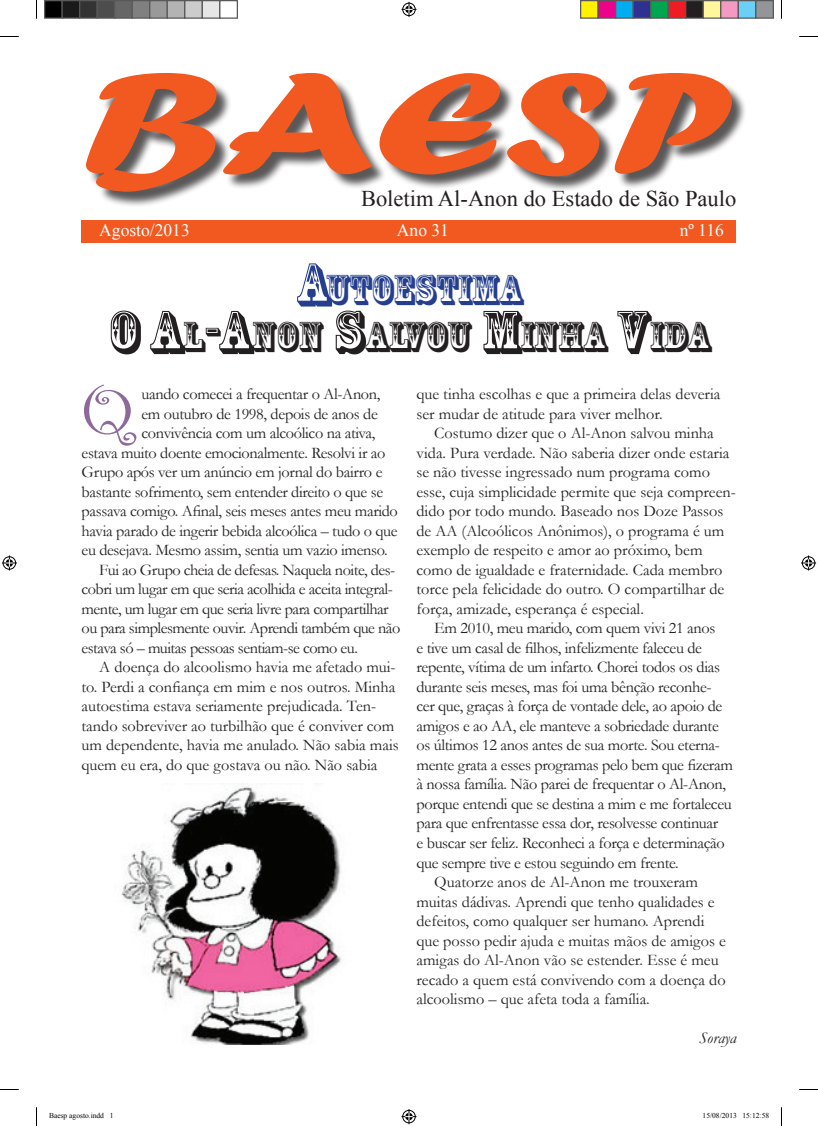
<style>
.page{position:relative;width:818px;height:1126px;background:#fff}
.page>*{position:absolute;margin:0;border:0;box-sizing:border-box;transform-origin:0 0}
.t1{font:150px "Forte";color:#f15921;scale:1.4 1}
.t2{font:72.5px "Curlz";color:#8d6a9b}
.t3{font:40.25px/47.5px "Rosewood Std";color:#231f20;text-align:center}
.t4{font:22.5px "Times New Roman";color:#231f20}
.t5{font:17.5px "Times New Roman";color:#fff}
.t6{font:16.25px "Garamond";letter-spacing:-.02em;color:#231f20}
.t7{font:16.25px/19.5px "Garamond";color:#231f20}
.t8{font:italic 16.25px "Garamond";color:#231f20}
.t9{font:7.5px "Times New Roman";color:#000}
.s1{font-size:57.5px;color:#253f8e}
.s2{color:#253f8e}
.s3{font-size:57.5px}
</style>
<div class="page">
<div style="left:87px;top:74px;width:659px;height:133px;background:#231f20;opacity:.75"></div>
<img style="left:121px;top:783px;width:220px;height:261px">
<div style="left:81px;top:220px;width:655px;height:23px;background:#f15921"></div>
<svg style="left:0;top:36px;width:19px;height:1px"></svg>
<svg style="left:799px;top:36px;width:18px;height:1px"></svg>
<svg style="left:0;top:1089px;width:19px;height:1px"></svg>
<svg style="left:799px;top:1089px;width:18px;height:1px"></svg>
<svg style="left:36px;top:0;width:1px;height:19px"></svg>
<svg style="left:36px;top:1107px;width:1px;height:18px"></svg>
<svg style="left:401px;top:2px;width:15px;height:15px"></svg>
<svg style="left:401px;top:1109px;width:15px;height:14px"></svg>
<svg style="left:2px;top:555px;width:15px;height:15px"></svg>
<svg style="left:801px;top:555px;width:14px;height:15px"></svg>
<div style="left:45px;top:1px;width:17px;height:17px;background:#000"></div>
<div style="left:44px;top:0;width:19px;height:19px;border:1px solid #595959"></div>
<div style="left:62px;top:1px;width:18px;height:17px;background:#1a1a1a"></div>
<div style="left:61px;top:0;width:19px;height:19px;border:1px solid #595959"></div>
<div style="left:80px;top:1px;width:17px;height:17px;background:#333"></div>
<div style="left:79px;top:0;width:19px;height:19px;border:1px solid #595959"></div>
<div style="left:97px;top:1px;width:18px;height:17px;background:#4d4d4d"></div>
<div style="left:96px;top:0;width:19px;height:19px;border:1px solid #595959"></div>
<div style="left:115px;top:1px;width:17px;height:17px;background:#666"></div>
<div style="left:114px;top:0;width:19px;height:19px;border:1px solid #595959"></div>
<div style="left:132px;top:1px;width:18px;height:17px;background:#808080"></div>
<div style="left:131px;top:0;width:19px;height:19px;border:1px solid #595959"></div>
<div style="left:150px;top:1px;width:17px;height:17px;background:#999"></div>
<div style="left:149px;top:0;width:19px;height:19px;border:1px solid #595959"></div>
<div style="left:167px;top:1px;width:18px;height:17px;background:#b3b3b3"></div>
<div style="left:166px;top:0;width:19px;height:19px;border:1px solid #595959"></div>
<div style="left:185px;top:1px;width:17px;height:17px;background:#ccc"></div>
<div style="left:184px;top:0;width:19px;height:19px;border:1px solid #595959"></div>
<div style="left:202px;top:1px;width:18px;height:17px;background:#e6e6e6"></div>
<div style="left:201px;top:0;width:19px;height:19px;border:1px solid #595959"></div>
<div style="left:219px;top:0;width:19px;height:19px;border:1px solid #595959"></div>
<div style="left:580px;top:1px;width:17px;height:17px;background:#fff101"></div>
<div style="left:579px;top:0;width:19px;height:19px;border:1px solid #595959"></div>
<div style="left:597px;top:1px;width:18px;height:17px;background:#ed028c"></div>
<div style="left:597px;top:0;width:19px;height:19px;border:1px solid #595959"></div>
<div style="left:615px;top:1px;width:17px;height:17px;background:#00aeef"></div>
<div style="left:614px;top:0;width:19px;height:19px;border:1px solid #595959"></div>
<div style="left:632px;top:1px;width:18px;height:17px;background:#2e3092"></div>
<div style="left:632px;top:0;width:19px;height:19px;border:1px solid #595959"></div>
<div style="left:650px;top:1px;width:17px;height:17px;background:#00a54f"></div>
<div style="left:649px;top:0;width:19px;height:19px;border:1px solid #595959"></div>
<div style="left:667px;top:1px;width:18px;height:17px;background:#ee1d23"></div>
<div style="left:667px;top:0;width:19px;height:19px;border:1px solid #595959"></div>
<div style="left:685px;top:1px;width:17px;height:17px;background:#231f20"></div>
<div style="left:684px;top:0;width:19px;height:19px;border:1px solid #595959"></div>
<div style="left:702px;top:1px;width:18px;height:17px;background:#fff79a"></div>
<div style="left:702px;top:0;width:19px;height:19px;border:1px solid #595959"></div>
<div style="left:720px;top:1px;width:17px;height:17px;background:#f499c2"></div>
<div style="left:719px;top:0;width:19px;height:19px;border:1px solid #595959"></div>
<div style="left:737px;top:1px;width:18px;height:17px;background:#6bcff6"></div>
<div style="left:737px;top:0;width:19px;height:19px;border:1px solid #595959"></div>
<div style="left:755px;top:1px;width:17px;height:17px;background:#939598"></div>
<div style="left:754px;top:0;width:19px;height:19px;border:1px solid #595959"></div>
<h1 class="t1" style="left:81px;top:36px;width:467px">BAESP</h1>
<h3 class="t4" style="left:361px;top:184px;width:376px">Boletim Al-Anon do Estado de São Paulo</h3>
<p class="t5" style="left:99px;top:218px;width:92px">Agosto/2013</p>
<p class="t5" style="left:396px;top:218px;width:54px">Ano 31</p>
<p class="t5" style="left:679px;top:218px;width:46px">nº 116</p>
<h3 class="t3" style="left:107px;top:265px;width:604px"><span class="s1">A</span><span class="s2">UTOESTIMA<br></span><span class="s3">O A</span>L<span class="s3">-A</span>NON <span class="s3">S</span>ALVOU <span class="s3">M</span>INHA <span class="s3">V</span>IDA</h3>
<p class="t6" style="left:141px;top:383px;width:240px">uando comecei a frequentar o Al-Anon,</p>
<p class="t6" style="left:141px;top:402px;width:238px">em outubro de 1998, depois de anos de</p>
<p class="t6" style="left:141px;top:422px;width:235px">convivência com um alcoólico na ativa,</p>
<p class="t6" style="left:81px;top:441px;width:305px">estava muito doente emocionalmente. Resolvi ir ao</p>
<p class="t6" style="left:81px;top:461px;width:302px">Grupo após ver um anúncio em jornal do bairro e</p>
<p class="t6" style="left:81px;top:480px;width:303px">bastante sofrimento, sem entender direito o que se</p>
<p class="t6" style="left:81px;top:500px;width:318px">passava comigo. Afinal, seis meses antes meu marido</p>
<p class="t6" style="left:81px;top:519px;width:317px">havia parado de ingerir bebida alcoólica – tudo o que</p>
<p class="t6" style="left:81px;top:539px;width:307px">eu desejava. Mesmo assim, sentia um vazio imenso.</p>
<p class="t6" style="left:99px;top:558px;width:297px">Fui ao Grupo cheia de defesas. Naquela noite, des-</p>
<p class="t6" style="left:81px;top:578px;width:312px">cobri um lugar em que seria acolhida e aceita integral-</p>
<p class="t6" style="left:81px;top:597px;width:308px">mente, um lugar em que seria livre para compartilhar</p>
<p class="t6" style="left:81px;top:617px;width:320px">ou para simplesmente ouvir. Aprendi também que não</p>
<p class="t6" style="left:81px;top:636px;width:278px">estava só – muitas pessoas sentiam-se como eu.</p>
<p class="t7" style="left:99px;top:657px;width:297px">A doença do alcoolismo havia me afetado mui-</p>
<p class="t7" style="left:81px;top:676px;width:315px">to. Perdi a confiança em mim e nos outros. Minha</p>
<p class="t7" style="left:81px;top:696px;width:296px">autoestima estava seriamente prejudicada. Ten-</p>
<p class="t7" style="left:81px;top:715px;width:314px">tando sobreviver ao turbilhão que é conviver com</p>
<p class="t7" style="left:81px;top:735px;width:318px">um dependente, havia me anulado. Não sabia mais</p>
<p class="t7" style="left:81px;top:754px;width:297px">quem eu era, do que gostava ou não. Não sabia</p>
<h2 class="t2" style="left:82px;top:359px;width:54px">Q</h2>
<p class="t7" style="left:416px;top:384px;width:305px">que tinha escolhas e que a primeira delas deveria ser mudar de atitude para viver melhor.</p>
<p class="t7" style="left:416px;top:423px;width:320px;text-indent:18px">Costumo dizer que o Al-Anon salvou minha vida. Pura verdade. Não saberia dizer onde estaria se não tivesse ingressado num programa como esse, cuja simplicidade permite que seja compreen&shy;dido por todo mundo. Baseado nos Doze Passos de AA (Alcoólicos Anônimos), o programa é um exemplo de respeito e amor ao próximo, bem como de igualdade e fraternidade. Cada membro torce pela felicidade do outro. O compartilhar de força, amizade, esperança é especial.</p>
<p class="t6" style="left:434px;top:617px;width:282px">Em 2010, meu marido, com quem vivi 21 anos</p>
<p class="t6" style="left:416px;top:636px;width:287px">e tive um casal de filhos, infelizmente faleceu de</p>
<p class="t6" style="left:416px;top:656px;width:305px">repente, vítima de um infarto. Chorei todos os dias</p>
<p class="t6" style="left:416px;top:675px;width:296px">durante seis meses, mas foi uma bênção reconhe-</p>
<p class="t6" style="left:416px;top:695px;width:307px">cer que, graças à força de vontade dele, ao apoio de</p>
<p class="t6" style="left:416px;top:714px;width:303px">amigos e ao AA, ele manteve a sobriedade durante</p>
<p class="t6" style="left:416px;top:734px;width:305px">os últimos 12 anos antes de sua morte. Sou eterna-</p>
<p class="t6" style="left:416px;top:753px;width:318px">mente grata a esses programas pelo bem que fizeram</p>
<p class="t6" style="left:416px;top:773px;width:311px">à nossa família. Não parei de frequentar o Al-Anon,</p>
<p class="t6" style="left:416px;top:792px;width:316px">porque entendi que se destina a mim e me fortaleceu</p>
<p class="t6" style="left:416px;top:812px;width:303px">para que enfrentasse essa dor, resolvesse continuar</p>
<p class="t6" style="left:416px;top:831px;width:309px">e buscar ser feliz. Reconheci a força e determinação</p>
<p class="t6" style="left:416px;top:851px;width:263px">que sempre tive e estou seguindo em frente.</p>
<p class="t7" style="left:434px;top:871px;width:265px">Quatorze anos de Al-Anon me trouxeram</p>
<p class="t7" style="left:416px;top:891px;width:299px">muitas dádivas. Aprendi que tenho qualidades e</p>
<p class="t7" style="left:416px;top:910px;width:289px">defeitos, como qualquer ser humano. Aprendi</p>
<p class="t7" style="left:416px;top:930px;width:311px">que posso pedir ajuda e muitas mãos de amigos e</p>
<p class="t7" style="left:416px;top:949px;width:303px">amigas do Al-Anon vão se estender. Esse é meu</p>
<p class="t7" style="left:416px;top:969px;width:310px">recado a quem está convivendo com a doença do</p>
<p class="t7" style="left:416px;top:988px;width:235px">alcoolismo – que afeta toda a família.</p>
<p class="t8" style="left:698px;top:1026px;width:39px">Soraya</p>
<p class="t9" style="left:49px;top:1110px;width:66px">Baesp agosto.indd 1</p>
<p class="t9" style="left:702px;top:1110px;width:68px">15/08/2013 15:12:58</p>
</div>
